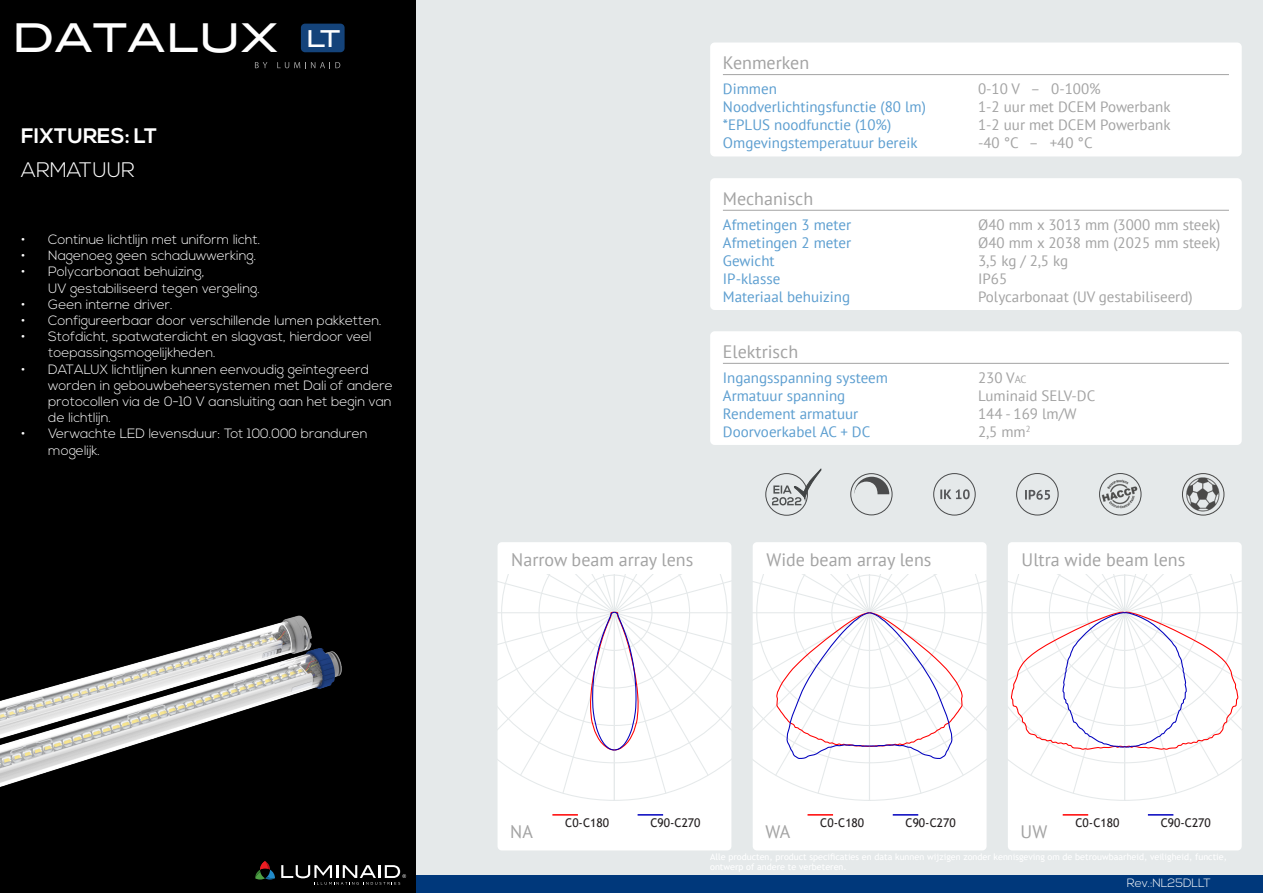
<style>
.page{position:relative;width:1263px;height:893px;background:#fff}
.page>*{position:absolute;margin:0;border:0;box-sizing:border-box;transform-origin:0 0}
.t1{font:39.75px "Blair Md ITCTT Medium";color:#fff}
.t2{font:700 21px "Nexa";color:#fff}
.t3{font:300 21px "Nexa";color:#fff}
.t4{font:18px "PT Sans";color:#a3a3a3}
.t5{font:15px/18px "PT Sans";color:#5c9ed0}
.t6{font:15px "PT Sans";color:#a3a3a3}
.t7{font:300 13.5px/16.2px "Nexa";color:#fff}
.t8{font:12px "Trebuchet MS";color:#231f20}
.t9{font:300 12px "Nexa";color:#fff}
.s1{font-size:23.25px}
.s2{font-size:10.5px}
</style>
<div class="page">
<div style="left:0;top:0;width:417px;height:893px;background:#000"></div>
<div style="left:417px;top:0;width:846px;height:893px;background:#e5e9ea"></div>
<div style="left:301px;top:24px;width:44px;height:28px;background:#14437a;border-radius:4px"></div>
<svg style="left:255px;top:62px;width:12px;height:6px"></svg>
<svg style="left:277px;top:62px;width:63px;height:6px"></svg>
<div style="left:417px;top:876px;width:846px;height:17px;background:#00387b"></div>
<img style="left:0;top:527px;width:417px;height:334px">
<div style="left:710px;top:43px;width:532px;height:113px;background:#fff;border-radius:4px"></div>
<div style="left:710px;top:178px;width:532px;height:132px;background:#fff;border-radius:4px"></div>
<div style="left:710px;top:331px;width:532px;height:114px;background:#fff;border-radius:4px"></div>
<div style="left:1008px;top:542px;width:234px;height:308px;background:#fff;border-radius:4px"></div>
<hr style="left:1124px;top:574px;width:1px;height:226px;background:#e5e9ea">
<svg style="left:1008px;top:574px;width:234px;height:220px"></svg>
<hr style="left:1063px;top:814px;width:25px;height:2px;background:#f00">
<hr style="left:1148px;top:814px;width:25px;height:2px;background:#0000be">
<div style="left:753px;top:542px;width:233px;height:308px;background:#fff;border-radius:4px"></div>
<hr style="left:869px;top:574px;width:1px;height:226px;background:#e5e9ea">
<svg style="left:753px;top:574px;width:233px;height:220px"></svg>
<hr style="left:807px;top:814px;width:26px;height:2px;background:#f00">
<hr style="left:893px;top:814px;width:25px;height:2px;background:#0000be">
<div style="left:497px;top:542px;width:234px;height:308px;background:#fff;border-radius:4px"></div>
<svg style="left:497px;top:574px;width:234px;height:226px"></svg>
<hr style="left:552px;top:814px;width:26px;height:2px;background:#f00">
<hr style="left:638px;top:814px;width:25px;height:2px;background:#0000be">
<svg style="left:1025px;top:490px;width:25px;height:10px"></svg>
<div style="left:1016px;top:473px;width:43px;height:42px;border:1px solid #4b4c4d;border-radius:50%"></div>
<svg style="left:940px;top:489px;width:30px;height:10px"></svg>
<div style="left:933px;top:473px;width:43px;height:43px;border:1px solid #4b4c4d;border-radius:50%"></div>
<svg style="left:854px;top:477px;width:35px;height:17px"></svg>
<div style="left:850px;top:473px;width:42px;height:42px;border:1px solid #4b4c4d;border-radius:50%"></div>
<div style="left:1182px;top:473px;width:42px;height:43px;border:1px solid #4a4a49;border-radius:50%"></div>
<div style="left:1099px;top:473px;width:42px;height:42px;border:1px solid #4b4c4d;border-radius:50%"></div>
<img style="left:1099px;top:473px;width:43px;height:41px">
<img style="left:1185px;top:477px;width:36px;height:35px">
<div style="left:766px;top:474px;width:41px;height:41px;border:1px solid #4b4c4d;border-radius:50%"></div>
<svg style="left:772px;top:468px;width:50px;height:39px"></svg>
<hr style="left:723px;top:363px;width:506px;height:1px;background:#a3a3a3">
<hr style="left:723px;top:210px;width:506px;height:1px;background:#a3a3a3">
<hr style="left:723px;top:74px;width:506px;height:1px;background:#a3a3a3">
<svg style="left:281px;top:865px;width:125px;height:20px"></svg>
<svg style="left:255px;top:861px;width:20px;height:19px"></svg>
<h1 class="t1" style="left:12px;top:14px;width:330px">DATALUX <span class="s1">LT</span></h1>
<h2 class="t2" style="left:21px;top:124px;width:137px">FIXTURES: LT</h2>
<p class="t3" style="left:21px;top:158px;width:115px">ARMATUUR</p>
<p class="t7" style="left:21px;top:232px;width:241px">• Continue lichtlijn met uniform licht.</p>
<p class="t7" style="left:21px;top:248px;width:237px">• Nagenoeg geen schaduwwerking.</p>
<p class="t7" style="left:48px;top:264px;width:213px;text-indent:-27px">• Polycarbonaat behuizing,<br>UV gestabiliseerd tegen vergeling.</p>
<p class="t7" style="left:21px;top:297px;width:153px">• Geen interne driver.</p>
<p class="t7" style="left:21px;top:313px;width:362px">• Configureerbaar door verschillende lumen pakketten.</p>
<p class="t7" style="left:48px;top:329px;width:325px;text-indent:-27px">• Stofdicht, spatwaterdicht en slagvast, hierdoor veel toepassingsmogelijkheden.</p>
<p class="t7" style="left:48px;top:361px;width:346px;text-indent:-27px">• DATALUX lichtlijnen kunnen eenvoudig geïntegreerd worden in gebouwbeheersystemen met Dali of andere protocollen via de 0-10 V aansluiting aan het begin van de lichtlijn.</p>
<p class="t7" style="left:48px;top:426px;width:321px;text-indent:-27px">• Verwachte LED levensduur: Tot 100.000 branduren mogelijk.</p>
<p class="t4" style="left:723px;top:51px;width:88px">Kenmerken</p>
<p class="t5" style="left:723px;top:80px;width:204px">Dimmen<br>Noodverlichtingsfunctie (80 lm)</p>
<p class="t5" style="left:723px;top:116px;width:170px">*EPLUS noodfunctie (10%)</p>
<p class="t5" style="left:723px;top:134px;width:196px">Omgevingstemperatuur bereik</p>
<p class="t4" style="left:723px;top:187px;width:92px">Mechanisch</p>
<p class="t5" style="left:723px;top:215px;width:130px">Afmetingen 3 meter</p>
<p class="t5" style="left:723px;top:233px;width:130px">Afmetingen 2 meter</p>
<p class="t5" style="left:723px;top:251px;width:53px">Gewicht</p>
<p class="t5" style="left:723px;top:269px;width:59px">IP-klasse</p>
<p class="t5" style="left:723px;top:287px;width:129px">Materiaal behuizing</p>
<p class="t4" style="left:723px;top:340px;width:77px">Elektrisch</p>
<p class="t5" style="left:723px;top:369px;width:166px">Ingangsspanning systeem</p>
<p class="t5" style="left:723px;top:387px;width:124px">Armatuur spanning</p>
<p class="t5" style="left:723px;top:405px;width:137px">Rendement armatuur</p>
<p class="t5" style="left:723px;top:423px;width:149px">Doorvoerkabel AC + DC</p>
<p class="t4" style="left:511px;top:548px;width:184px">Narrow beam array lens</p>
<p class="t4" style="left:766px;top:548px;width:167px">Wide beam array lens</p>
<p class="t6" style="left:978px;top:80px;width:124px">0-10 V – 0-100%</p>
<p class="t6" style="left:978px;top:98px;width:194px">1-2 uur met DCEM Powerbank</p>
<p class="t6" style="left:978px;top:116px;width:194px">1-2 uur met DCEM Powerbank</p>
<p class="t6" style="left:978px;top:134px;width:116px">-40 °C – +40 °C</p>
<p class="t6" style="left:978px;top:215px;width:244px">Ø40 mm x 3013 mm (3000 mm steek)</p>
<p class="t6" style="left:978px;top:233px;width:244px">Ø40 mm x 2038 mm (2025 mm steek)</p>
<p class="t6" style="left:978px;top:251px;width:91px">3,5 kg / 2,5 kg</p>
<p class="t6" style="left:978px;top:269px;width:31px">IP65</p>
<p class="t6" style="left:978px;top:287px;width:216px">Polycarbonaat (UV gestabiliseerd)</p>
<p class="t6" style="left:978px;top:368px;width:50px">230 V<span class="s2">AC</span></p>
<p class="t6" style="left:978px;top:386px;width:119px">Luminaid SELV-DC</p>
<p class="t6" style="left:978px;top:404px;width:100px">144 - 169 lm/W</p>
<p class="t6" style="left:978px;top:422px;width:54px">2,5 mm<sup>2</sup></p>
<p class="t4" style="left:1021px;top:548px;width:165px">Ultra wide beam lens</p>
<p class="t8" style="left:565px;top:816px;width:45px">C0-C180</p>
<p class="t8" style="left:650px;top:816px;width:52px">C90-C270</p>
<p class="t8" style="left:820px;top:816px;width:45px">C0-C180</p>
<p class="t8" style="left:905px;top:816px;width:52px">C90-C270</p>
<p class="t4" style="left:510px;top:820px;width:24px">NA</p>
<p class="t4" style="left:765px;top:820px;width:26px">WA</p>
<p class="t4" style="left:1020px;top:820px;width:28px">UW</p>
<p class="t8" style="left:1075px;top:816px;width:45px">C0-C180</p>
<p class="t8" style="left:1161px;top:816px;width:52px">C90-C270</p>
<p class="t9" style="left:1127px;top:876px;width:85px">Rev.:NL25DLLT</p>
</div>
